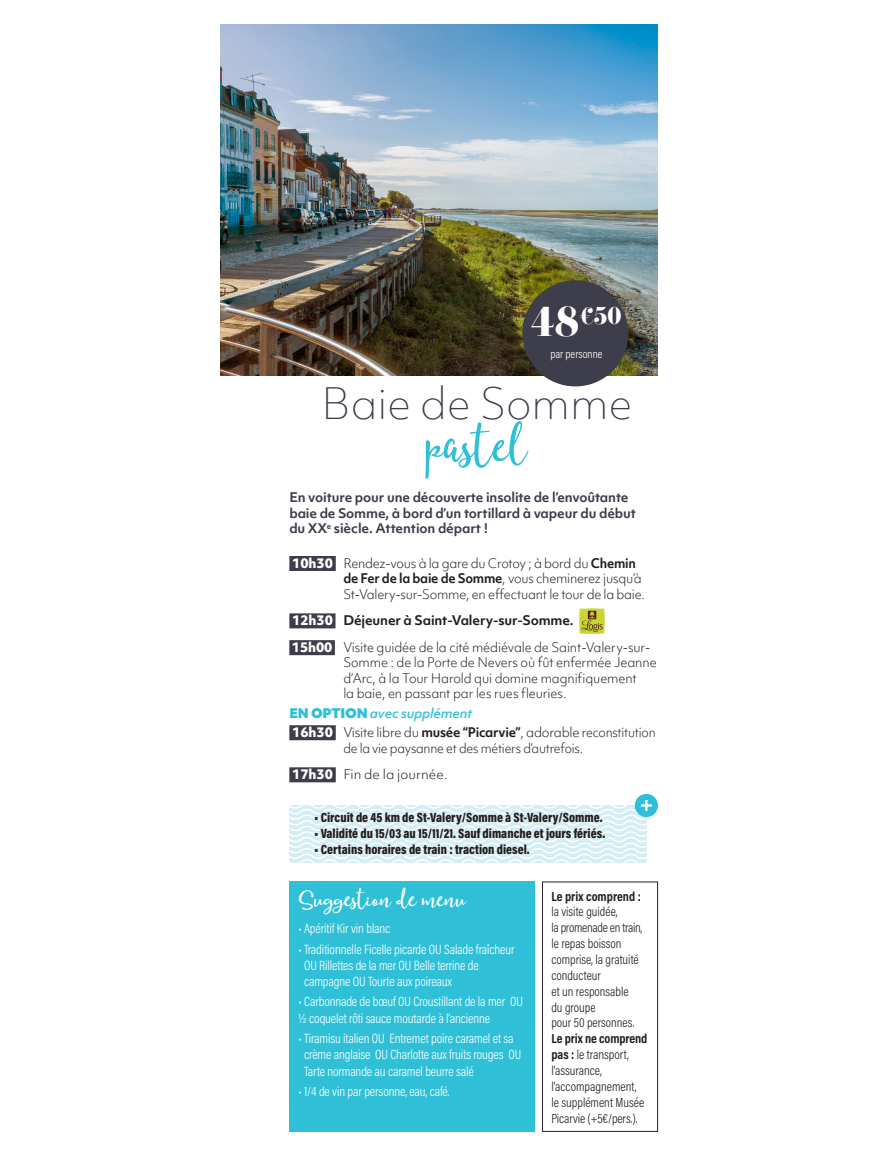
<style>
.page{position:relative;width:893px;height:1149px;background:#fff}
.page>*{position:absolute;margin:0;border:0;box-sizing:border-box;transform-origin:0 0}
.t1{font:57.3px "Moments";color:#2fc0d7}
.t2{font:100 41.4px "Objektiv Mk 2";color:#3d3d4b}
.t3{font:27px "Moments";color:#fff}
.t4{font:21.3px "Eloquent JF Pro";color:#fff}
.t5{font:300 13.5px/16.2px "Acumin Pro Cond";letter-spacing:-.01em;color:#fff}
.t6{font:900 13.5px "Acumin Pro Cond";color:#231f20;scale:.96 1}
.t7{font:300 13.2px/15.9px "Acumin Pro Cond";color:#231f20}
.t8{font:300 12.75px/15.3px "Objektiv Mk 1";letter-spacing:-.02em;color:#231f20;scale:.95 1}
.t9{font:700 12.75px/15.3px "Objektiv Mk 1";letter-spacing:-.01em;color:#3d3d4b}
.t10{font:300 12.75px/15.3px "Objektiv Mk 1";letter-spacing:-.02em;color:#231f20}
.t11{font:700 12.75px "Objektiv Mk 1";letter-spacing:-.01em;color:#231f20}
.t12{font:italic 500 12.75px "Objektiv Mk 1";letter-spacing:-.02em;color:#2fc0d7}
.t13{font:300 12.75px "Objektiv Mk 1";color:#231f20}
.t14{font:300 11.85px "Acumin Pro Cond";color:#fff}
.s1{font-size:36.45px}
.s2{font-weight:800;color:#fff}
.s3{font-weight:700}
.s4{font-weight:900;font-style:normal}
</style>
<div class="page">
<div style="left:289px;top:881px;width:245px;height:250px;background:#2fc0d7"></div>
<div style="left:289px;top:556px;width:47px;height:15px;background:#3d3d4b"></div>
<div style="left:289px;top:613px;width:46px;height:15px;background:#3d3d4b"></div>
<div style="left:289px;top:640px;width:46px;height:15px;background:#3d3d4b"></div>
<div style="left:289px;top:725px;width:47px;height:15px;background:#3d3d4b"></div>
<div style="left:289px;top:767px;width:47px;height:15px;background:#3d3d4b"></div>
<img style="left:220px;top:24px;width:438px;height:352px">
<img style="left:579px;top:608px;width:26px;height:26px">
<div style="left:542px;top:881px;width:116px;height:250px;border:1px solid #231f20"></div>
<div style="left:522px;top:280px;width:106px;height:106px;background:#3d3d4b;border-radius:50%"></div>
<svg style="left:289px;top:805px;width:357px;height:57px;fill:#d4eef4"></svg>
<div style="left:635px;top:793px;width:23px;height:23px;background:#2fc0d7;border-radius:50%"></div>
<svg style="left:641px;top:800px;width:11px;height:10px"></svg>
<p class="t4" style="left:531px;top:304px;width:92px"><span class="s1">48</span>€50</p>
<p class="t14" style="left:550px;top:346px;width:54px">par personne</p>
<p class="t2" style="left:321px;top:375px;width:313px">Baie de Somme</p>
<p class="t1" style="left:426px;top:410px;width:103px">pastel</p>
<p class="t9" style="left:289px;top:489px;width:348px">En voiture pour une découverte insolite de l’envoûtante baie de Somme, à bord d’un tortillard à vapeur du début du XX<sup>e</sup> siècle. Attention départ !</p>
<p class="t8" style="left:343px;top:555px;width:319px;text-indent:-51px"><span class="s2">10h30</span> Rendez-vous à la gare du Crotoy ; à bord du <span class="s3">Chemin de Fer de la baie de Somme</span>, vous cheminerez jusqu’à<br>St-Valery-sur-Somme, en effectuant le tour de la baie.</p>
<p class="t11" style="left:292px;top:611px;width:283px"><span class="s2">12h30</span> Déjeuner à Saint-Valery-sur-Somme.</p>
<p class="t8" style="left:343px;top:639px;width:331px;text-indent:-51px"><span class="s2">15h00</span> Visite guidée de la cité médiévale de Saint-Valery-sur-Somme : de la Porte de Nevers où fût enfermée Jeanne d’Arc, à la Tour Harold qui domine magnifiquement<br>la baie, en passant par les rues fleuries.</p>
<p class="t12" style="left:289px;top:703px;width:185px"><span class="s4">EN OPTION</span> avec supplément</p>
<p class="t10" style="left:343px;top:724px;width:314px;text-indent:-51px"><span class="s2">16h30</span> Visite libre du <span class="s3">musée “Picarvie”</span>, adorable reconstitution de la vie paysanne et des métiers d’autrefois.</p>
<p class="t13" style="left:292px;top:765px;width:157px"><span class="s2">17h30</span> Fin de la journée.</p>
<p class="t6" style="left:315px;top:807px;width:301px">• Circuit de 45 km de St-Valery/Somme à St-Valery/Somme.</p>
<p class="t6" style="left:315px;top:824px;width:304px">• Validité du 15/03 au 15/11/21. Sauf dimanche et jours fériés.</p>
<p class="t6" style="left:315px;top:840px;width:226px">• Certains horaires de train : traction diesel.</p>
<p class="t3" style="left:299px;top:881px;width:168px">Suggestion de menu</p>
<p class="t5" style="left:299px;top:919px;width:93px">• Apéritif Kir vin blanc</p>
<p class="t5" style="left:304px;top:940px;width:212px;text-indent:-6px">• Traditionnelle Ficelle picarde OU Salade fraîcheur<br>OU Rillettes de la mer OU Belle terrine de campagne OU Tourte aux poireaux</p>
<p class="t5" style="left:299px;top:993px;width:226px">• Carbonnade de bœuf OU Croustillant de la mer OU ½ coquelet rôti sauce moutarde à l’ancienne</p>
<p class="t5" style="left:304px;top:1029px;width:219px;text-indent:-6px">• Tiramisu italien OU Entremet poire caramel et sa crème anglaise OU Charlotte aux fruits rouges OU<br>Tarte normande au caramel beurre salé</p>
<p class="t5" style="left:299px;top:1082px;width:153px">• 1/4 de vin par personne, eau, café.</p>
<p class="t7" style="left:551px;top:887px;width:93px"><span class="s3">Le prix comprend : </span>la visite guidée,<br>la promenade en train, le repas boisson comprise, la gratuité conducteur<br>et un responsable du groupe<br>pour 50 personnes.</p>
<p class="t7" style="left:551px;top:1030px;width:98px"><span class="s3">Le prix ne comprend pas :</span> le transport, l’assurance, l’accompagnement, le supplément Musée<br>Picarvie (+5€/pers.).</p>
</div>
